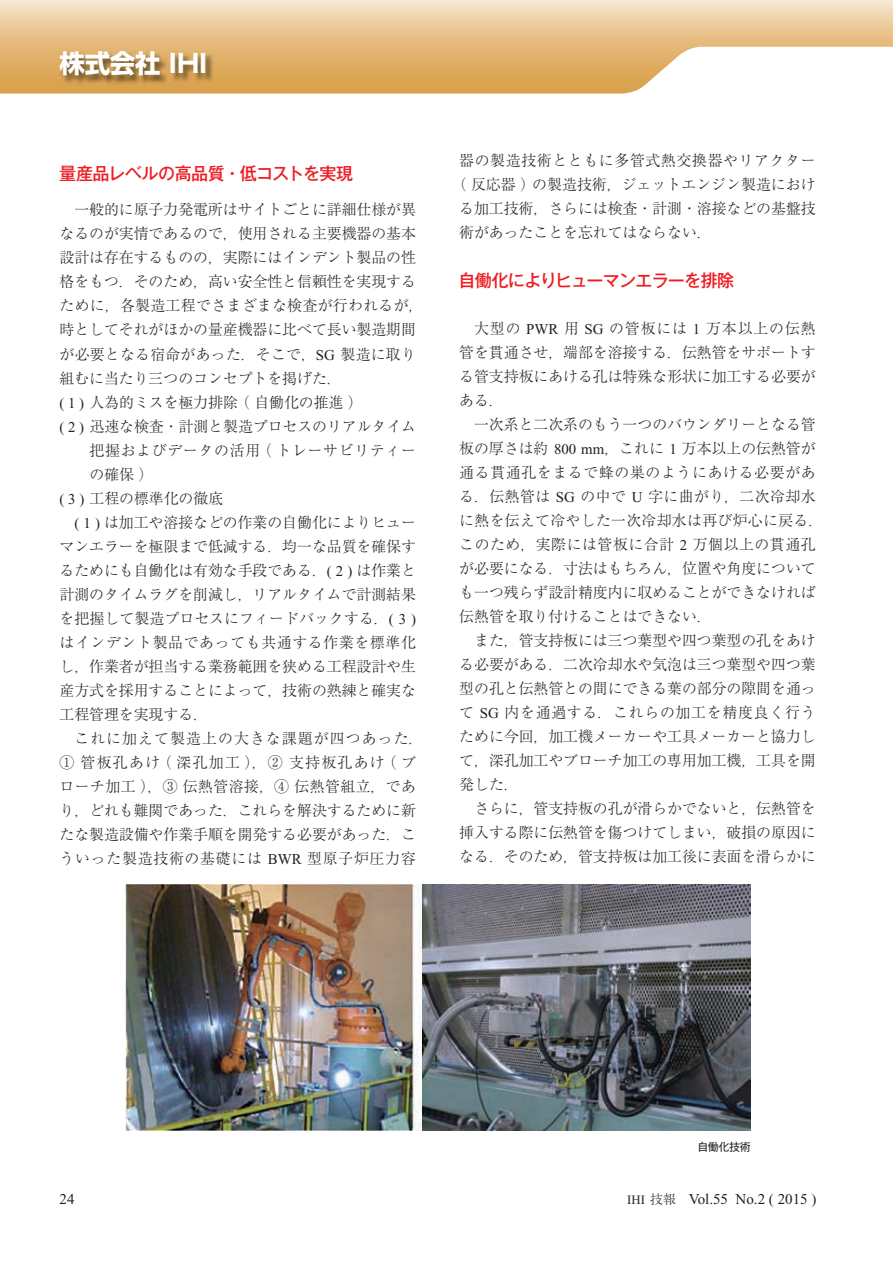
<style>
.page{position:relative;width:893px;height:1263px;background:#fff}
.page>*{position:absolute;margin:0;border:0;box-sizing:border-box;transform-origin:0 0}
.t1{font:700 25.5px "Shin Go Pro";letter-spacing:-.005em;color:#fff}
.t2{font:500 17.25px "Gothic MB101 Pro";letter-spacing:-.045em;color:#ee1d23}
.t3{font:300 15px/24px "Ryumin Pro";color:#231f20;text-align:justify}
.t4{font:300 15px "Ryumin Pro";letter-spacing:.045em;color:#231f20}
.t5{font:15px "Times New Roman";color:#231f20}
.t6{font:300 15px "Ryumin Pro";letter-spacing:.025em;color:#231f20}
.t7{font:300 15px "Ryumin Pro";letter-spacing:.02em;color:#231f20}
.t8{font:300 15px "Ryumin Pro";letter-spacing:.03em;color:#231f20}
.t9{font:300 15px "Ryumin Pro";letter-spacing:.055em;color:#231f20}
.t10{font:300 15px "Ryumin Pro";letter-spacing:.075em;color:#231f20}
.t11{font:300 15px "Ryumin Pro";letter-spacing:.09em;color:#231f20}
.t12{font:300 15px "Ryumin Pro";letter-spacing:.05em;color:#231f20}
.t13{font:10.95px "Gothic MB101 Pro";letter-spacing:-.025em;color:#231f20}
.s1{font-family:"Times New Roman";font-weight:400}
.s2{font-size:12.75px}
.s3{font-family:"Ryumin Pro";font-weight:300;font-size:12.75px}
</style>
<div class="page">
<svg style="left:0;top:0;width:893px;height:94px;background:#eac998"></svg>
<img style="left:60px;top:51px;width:154px;height:33px">
<img style="left:125px;top:884px;width:585px;height:247px">
<img style="left:422px;top:884px;width:329px;height:246px">
<h1 class="t1" style="left:59px;top:44px;width:149px">株式会社 IHI</h1>
<p class="t2" style="left:59px;top:159px;width:296px">量産品レベルの高品質・低コストを実現</p>
<p class="t3" style="left:74px;top:197px;width:343px">一般的に原子力発電所はサイトごとに詳細仕様が異</p>
<p class="t3" style="left:60px;top:221px;width:358px">なるのが実情であるので，使用される主要機器の基本</p>
<p class="t3" style="left:60px;top:245px;width:358px">設計は存在するものの，実際にはインデント製品の性</p>
<p class="t3" style="left:60px;top:269px;width:358px">格をもつ．そのため，高い安全性と信頼性を実現する</p>
<p class="t6" style="left:60px;top:294px;width:365px">ために，各製造工程でさまざまな検査が行われるが，</p>
<p class="t3" style="left:60px;top:317px;width:358px">時としてそれがほかの量産機器に比べて長い製造期間</p>
<p class="t7" style="left:60px;top:342px;width:358px">が必要となる宿命があった．そこで，<span class="s1">SG</span> 製造に取り</p>
<p class="t3" style="left:60px;top:365px;width:284px">組むに当たり三つのコンセプトを掲げた．</p>
<p class="t3" style="left:60px;top:389px;width:305px"><span class="s1">( 1 )</span> 人為的ミスを極力排除（自働化の推進）</p>
<p class="t3" style="left:60px;top:413px;width:358px"><span class="s1">( 2 )</span> 迅速な検査・計測と製造プロセスのリアルタイム</p>
<p class="t12" style="left:90px;top:438px;width:328px">把握およびデータの活用（トレーサビリティー</p>
<p class="t3" style="left:90px;top:461px;width:65px">の確保）</p>
<p class="t3" style="left:60px;top:485px;width:165px"><span class="s1">( 3 )</span> 工程の標準化の徹底</p>
<p class="t3" style="left:74px;top:509px;width:343px"><span class="s1">( 1 )</span> は加工や溶接などの作業の自働化によりヒュー</p>
<p class="t3" style="left:60px;top:533px;width:358px">マンエラーを極限まで低減する．均一な品質を確保す</p>
<p class="t3" style="left:60px;top:557px;width:358px">るためにも自働化は有効な手段である．<span class="s1">( 2 )</span> は作業と</p>
<p class="t3" style="left:60px;top:581px;width:358px">計測のタイムラグを削減し，リアルタイムで計測結果</p>
<p class="t3" style="left:60px;top:605px;width:358px">を把握して製造プロセスにフィードバックする．<span class="s1">( 3 )</span></p>
<p class="t4" style="left:60px;top:630px;width:358px">はインデント製品であっても共通する作業を標準化</p>
<p class="t3" style="left:60px;top:653px;width:358px">し，作業者が担当する業務範囲を狭める工程設計や生</p>
<p class="t3" style="left:60px;top:677px;width:358px">産方式を採用することによって，技術の熟練と確実な</p>
<p class="t3" style="left:60px;top:701px;width:150px">工程管理を実現する．</p>
<p class="t10" style="left:74px;top:726px;width:350px">これに加えて製造上の大きな課題が四つあった．</p>
<p class="t11" style="left:60px;top:750px;width:358px">① 管板孔あけ（深孔加工），② 支持板孔あけ（ブ</p>
<p class="t8" style="left:60px;top:774px;width:358px">ローチ加工），③ 伝熱管溶接，④ 伝熱管組立，であ</p>
<p class="t3" style="left:60px;top:797px;width:358px">り，どれも難関であった．これらを解決するために新</p>
<p class="t3" style="left:60px;top:821px;width:358px">たな製造設備や作業手順を開発する必要があった．こ</p>
<p class="t9" style="left:60px;top:846px;width:358px">ういった製造技術の基礎には <span class="s1">BWR</span> 型原子炉圧力容</p>
<p class="t4" style="left:459px;top:149px;width:358px">器の製造技術とともに多管式熱交換器やリアクター</p>
<p class="t3" style="left:452px;top:171px;width:365px">（反応器）の製造技術，ジェットエンジン製造におけ</p>
<p class="t3" style="left:459px;top:195px;width:358px">る加工技術，さらには検査・計測・溶接などの基盤技</p>
<p class="t3" style="left:459px;top:219px;width:254px">術があったことを忘れてはならない．</p>
<p class="t2" style="left:458px;top:266px;width:277px">自働化によりヒューマンエラーを排除</p>
<p class="t3" style="left:459px;top:315px;width:358px;text-indent:15px">大型の <span class="s1">PWR</span> 用 <span class="s1">SG</span> の管板には <span class="s1">1</span> 万本以上の伝熱管を貫通させ，端部を溶接する．伝熱管をサポートする管支持板にあける孔は特殊な形状に加工する必要がある．</p>
<p class="t3" style="left:459px;top:411px;width:365px;text-align:left;text-indent:15px">一次系と二次系のもう一つのバウンダリーとなる管板の厚さは約 <span class="s1">800 mm</span>，これに <span class="s1">1</span> 万本以上の伝熱管が通る貫通孔をまるで蜂の巣のようにあける必要がある．伝熱管は <span class="s1">SG</span> の中で <span class="s1">U</span> 字に曲がり，二次冷却水に熱を伝えて冷やした一次冷却水は再び炉心に戻る．このため，実際には管板に合計 <span class="s1">2</span> 万個以上の貫通孔が必要になる．寸法はもちろん，位置や角度についても一つ残らず設計精度内に収めることができなければ伝熱管を取り付けることはできない．</p>
<p class="t3" style="left:459px;top:627px;width:358px;text-indent:15px">また，管支持板には三つ葉型や四つ葉型の孔をあける必要がある．二次冷却水や気泡は三つ葉型や四つ葉型の孔と伝熱管との間にできる葉の部分の隙間を通って <span class="s1">SG</span> 内を通過する．これらの加工を精度良く行うために今回，加工機メーカーや工具メーカーと協力して，深孔加工やブローチ加工の専用加工機，工具を開発した．</p>
<p class="t3" style="left:459px;top:795px;width:358px;text-indent:15px">さらに，管支持板の孔が滑らかでないと，伝熱管を挿入する際に伝熱管を傷つけてしまい，破損の原因になる．そのため，管支持板は加工後に表面を滑らかに</p>
<p class="t13" style="left:698px;top:1137px;width:55px">自働化技術</p>
<p class="t5" style="left:60px;top:1191px;width:16px">24</p>
<p class="t5" style="left:627px;top:1191px;width:191px"><span class="s2">IHI</span> <span class="s3">技報　</span>Vol.55 No.2 ( 2015 )</p>
</div>
